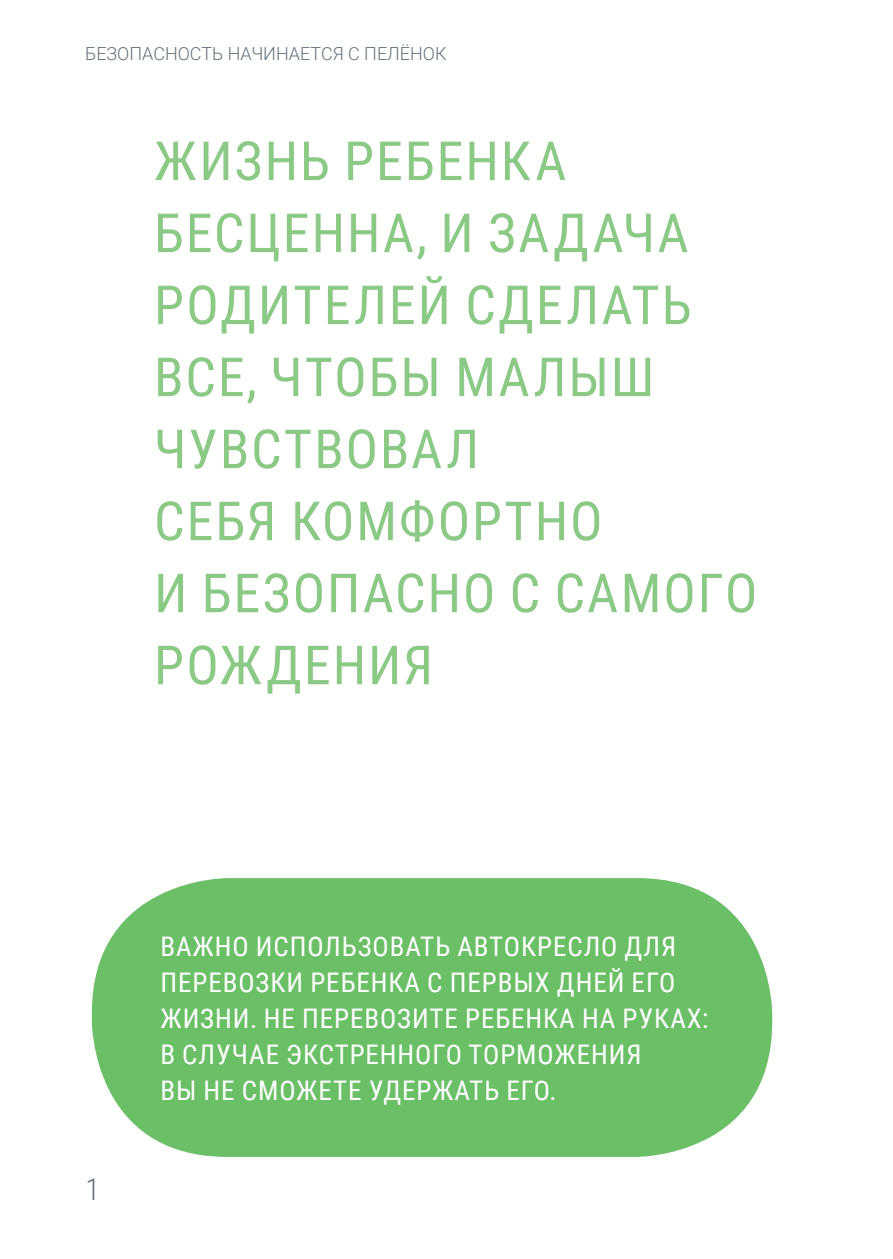
<style>
.page{position:relative;width:893px;height:1259px;background:#fff}
.page>*{position:absolute;margin:0;border:0;box-sizing:border-box;transform-origin:0 0}
.big_text{font:54px/72px "Roboto Condensed";letter-spacing:.035em;color:#8aca84}
.t1{font:300 30px "Roboto Condensed";color:#65717c}
.lid{font:27px/36px "Roboto Condensed";letter-spacing:.035em;color:#fff}
.t2{font:300 18px "Roboto";color:#65717c}
</style>
<div class="page">
<div style="left:92px;top:878px;width:680px;height:279px;background:#6bc067;border-radius:135px"></div>
<p class="t2" style="left:85px;top:41px;width:363px">БЕЗОПАСНОСТЬ НАЧИНАЕТСЯ С ПЕЛЁНОК</p>
<p class="big_text" style="left:154px;top:123px;width:605px">ЖИЗНЬ РЕБЕНКА<br>БЕСЦЕННА, И ЗАДАЧА<br>РОДИТЕЛЕЙ СДЕЛАТЬ<br>ВСЕ, ЧТОБЫ МАЛЫШ<br>ЧУВСТВОВАЛ<br>СЕБЯ КОМФОРТНО<br>И БЕЗОПАСНО С САМОГО<br>РОЖДЕНИЯ</p>
<p class="t1" style="left:86px;top:1168px;width:16px">1</p>
<p class="lid" style="left:160px;top:927px;width:550px">ВАЖНО ИСПОЛЬЗОВАТЬ АВТОКРЕСЛО ДЛЯ ПЕРЕВОЗКИ РЕБЕНКА С ПЕРВЫХ ДНЕЙ ЕГО ЖИЗНИ. НЕ ПЕРЕВОЗИТЕ РЕБЕНКА НА РУКАХ:<br>В СЛУЧАЕ ЭКСТРЕННОГО ТОРМОЖЕНИЯ<br>ВЫ НЕ СМОЖЕТЕ УДЕРЖАТЬ ЕГО.</p>
</div>
